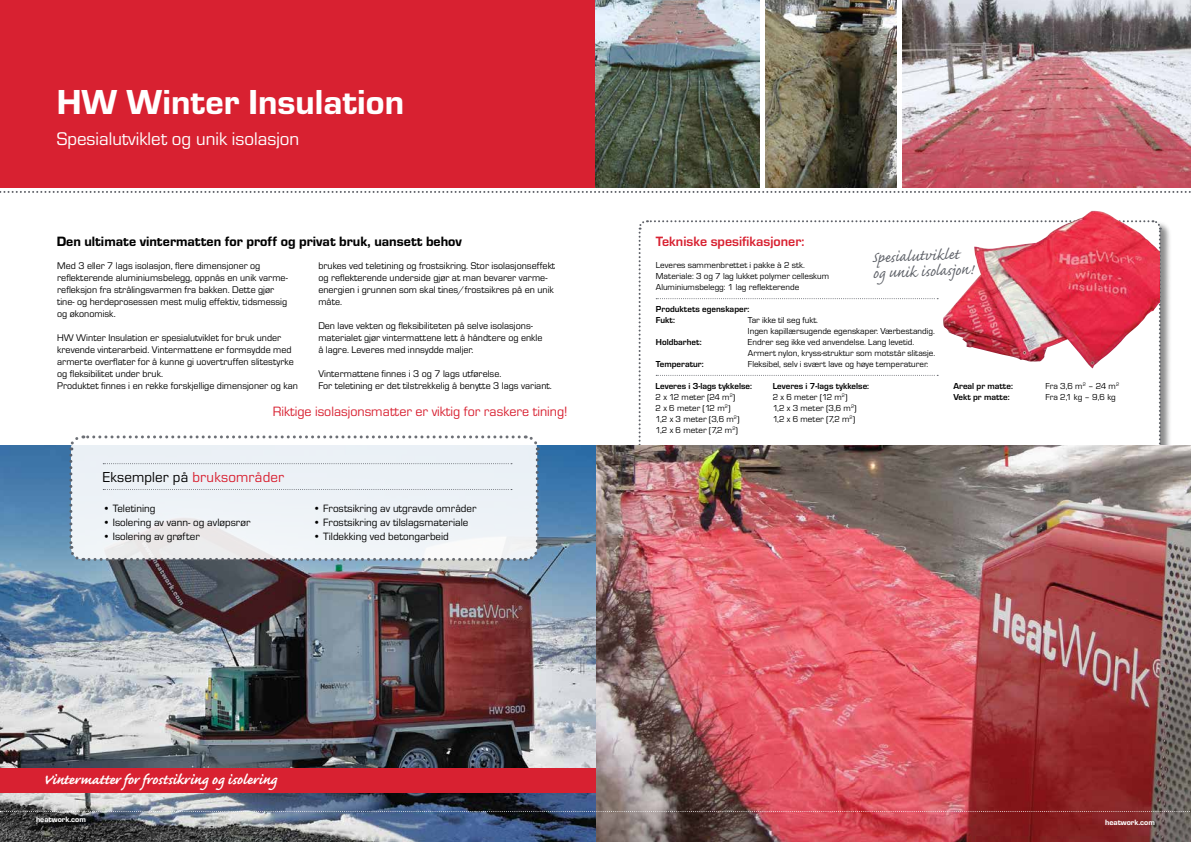
<style>
.page{position:relative;width:1191px;height:842px;background:#fff}
.page>*{position:absolute;margin:0;border:0;box-sizing:border-box;transform-origin:0 0}
.t1{font:36px "Eurostile T Heav";color:#fff}
.t2{font:19px/15.7px "Caflisch Script";color:#5d6067}
.t3{font:19px "Eurostile T";color:#fff}
.t4{font:700 18px "Caflisch Script";letter-spacing:-.005em;color:#fff}
.t5{font:15px "Eurostile T";letter-spacing:.01em;color:#d82131}
.t6{font:14px "Eurostile T Heav";color:#000}
.t7{font:14px "Eurostile T";color:#d82131}
.t8{font:700 14px "Eurostile T";color:#d82131}
.t9{font:11px "Eurostile T";color:#000}
.t10{font:10px/12px "Eurostile T";color:#000}
.t11{font:9px/11px "Eurostile T";color:#000}
.t12{font:700 9px/11px "Eurostile T";color:#000}
.t13{font:8px "Eurostile T Heav";color:#fff}
.s1{color:#000}
.s2{font-weight:700}
</style>
<div class="page">
<img style="left:0;top:445px;width:1191px;height:397px">
<div style="left:0;top:0;width:595px;height:187px;background:#d82131"></div>
<svg style="left:0;top:811px;width:1191px;height:1px"></svg>
<img style="left:765px;top:0;width:131px;height:187px">
<img style="left:595px;top:0;width:165px;height:187px">
<svg style="left:0;top:191px;width:1191px;height:2px"></svg>
<img style="left:902px;top:0;width:289px;height:187px">
<svg style="left:68px;top:435px;width:472px;height:127px"></svg>
<div style="left:0;top:768px;width:595px;height:25px;background:#d82131"></div>
<img style="left:1078px;top:211px;width:38px;height:8px">
<svg style="left:637px;top:219px;width:525px;height:238px"></svg>
<h1 class="t1" style="left:57px;top:82px;width:349px">HW Winter Insulation</h1>
<h2 class="t3" style="left:57px;top:128px;width:244px">Spesialutviklet og unik isolasjon</h2>
<h3 class="t6" style="left:57px;top:234px;width:407px">Den ultimate vintermatten for proff og privat bruk, uansett behov</h3>
<p class="t10" style="left:57px;top:259px;width:232px">Med 3 eller 7 lags isolasjon, flere dimensjoner og reflekterende aluminiumsbelegg, oppnås en unik varme&shy;refleksjon fra strålingsvarmen fra bakken. Dette gjør tine- og herdeprosessen mest mulig effektiv, tidsmessig og økonomisk.</p>
<p class="t10" style="left:57px;top:331px;width:242px">HW Winter Insulation er spesialutviklet for bruk under krevende vinterarbeid. Vintermattene er formsydde med armerte overflater for å kunne gi uovertruffen slitestyrke og fleksibilitet under bruk.<br>Produktet finnes i en rekke forskjellige dimensjoner og kan</p>
<p class="t10" style="left:318px;top:259px;width:238px">brukes ved teletining og frostsikring. Stor isolasjonseffekt og reflekterende underside gjør at man bevarer varme&shy;energien i grunnen som skal tines/frostsikres på en unik måte.</p>
<p class="t10" style="left:318px;top:319px;width:226px">Den lave vekten og fleksibiliteten på selve isolasjons&shy;materialet gjør vintermattene lett å håndtere og enkle å lagre. Leveres med innsydde maljer.</p>
<p class="t10" style="left:318px;top:367px;width:235px">Vintermattene finnes i 3 og 7 lags utførelse.<br>For teletining er det tilstrekkelig å benytte 3 lags variant.</p>
<h3 class="t7" style="left:273px;top:404px;width:296px">Riktige isolasjonsmatter er viktig for raskere tining!</h3>
<h3 class="t5" style="left:103px;top:469px;width:183px"><span class="s1">Eksempler på</span> bruksområder</h3>
<p class="t9" style="left:103px;top:503px;width:54px">• Teletining</p>
<p class="t9" style="left:103px;top:517px;width:149px">• Isolering av vann- og avløpsrør</p>
<p class="t9" style="left:103px;top:531px;width:99px">• Isolering av grøfter</p>
<p class="t9" style="left:313px;top:503px;width:165px">• Frostsikring av utgravde områder</p>
<p class="t9" style="left:313px;top:517px;width:157px">• Frostsikring av tilslagsmateriale</p>
<p class="t9" style="left:313px;top:531px;width:137px">• Tildekking ved betongarbeid</p>
<h3 class="t8" style="left:656px;top:234px;width:150px">Tekniske spesifikasjoner:</h3>
<h2 class="t2" style="left:871px;top:250px;width:103px;rotate:-2deg">Spesialutviklet og unik isolasjon!</h2>
<p class="t11" style="left:656px;top:259px;width:175px">Leveres sammenbrettet i pakke à 2 stk.<br>Materiale: 3 og 7 lag lukket polymer celleskum<br>Aluminiumsbelegg: 1 lag reflekterende</p>
<p class="t12" style="left:656px;top:303px;width:95px">Produktets egenskaper:<br>Fukt:</p>
<p class="t11" style="left:748px;top:314px;width:188px">Tar ikke til seg fukt.<br>Ingen kapillærsugende egenskaper. Værbestandig.</p>
<p class="t12" style="left:656px;top:336px;width:47px">Holdbarhet:</p>
<p class="t11" style="left:748px;top:336px;width:189px">Endrer seg ikke ved anvendelse. Lang levetid.<br>Armert nylon, kryss-struktur som motstår slitasje.</p>
<p class="t12" style="left:656px;top:358px;width:49px">Temperatur:</p>
<p class="t11" style="left:748px;top:358px;width:182px">Fleksibel, selv i svært lave og høye temperaturer.</p>
<p class="t11" style="left:655px;top:380px;width:98px"><span class="s2">Leveres i 3-lags tykkelse:<br></span>2 x 12 meter (24 m<sup>2</sup>)<br>2 x 6 meter (12 m<sup>2</sup>)<br>1,2 x 3 meter (3,6 m<sup>2</sup>)<br>1,2 x 6 meter (7,2 m<sup>2</sup>)</p>
<p class="t11" style="left:772px;top:380px;width:98px"><span class="s2">Leveres i 7-lags tykkelse:<br></span>2 x 6 meter (12 m<sup>2</sup>)<br>1,2 x 3 meter (3,6 m<sup>2</sup>)<br>1,2 x 6 meter (7,2 m<sup>2</sup>)</p>
<p class="t12" style="left:953px;top:380px;width:61px">Areal pr matte:</p>
<p class="t11" style="left:1045px;top:380px;width:75px">Fra 3,6 m<sup>2</sup> – 24 m<sup>2</sup></p>
<p class="t12" style="left:953px;top:391px;width:58px">Vekt pr matte:</p>
<p class="t11" style="left:1045px;top:391px;width:72px">Fra 2,1 kg – 9,6 kg</p>
<h3 class="t4" style="left:43px;top:770px;width:235px">Vintermatter for frostsikring og isolering</h3>
<p class="t13" style="left:36px;top:815px;width:51px">heatwork.com</p>
<p class="t13" style="left:1105px;top:818px;width:51px">heatwork.com</p>
</div>
